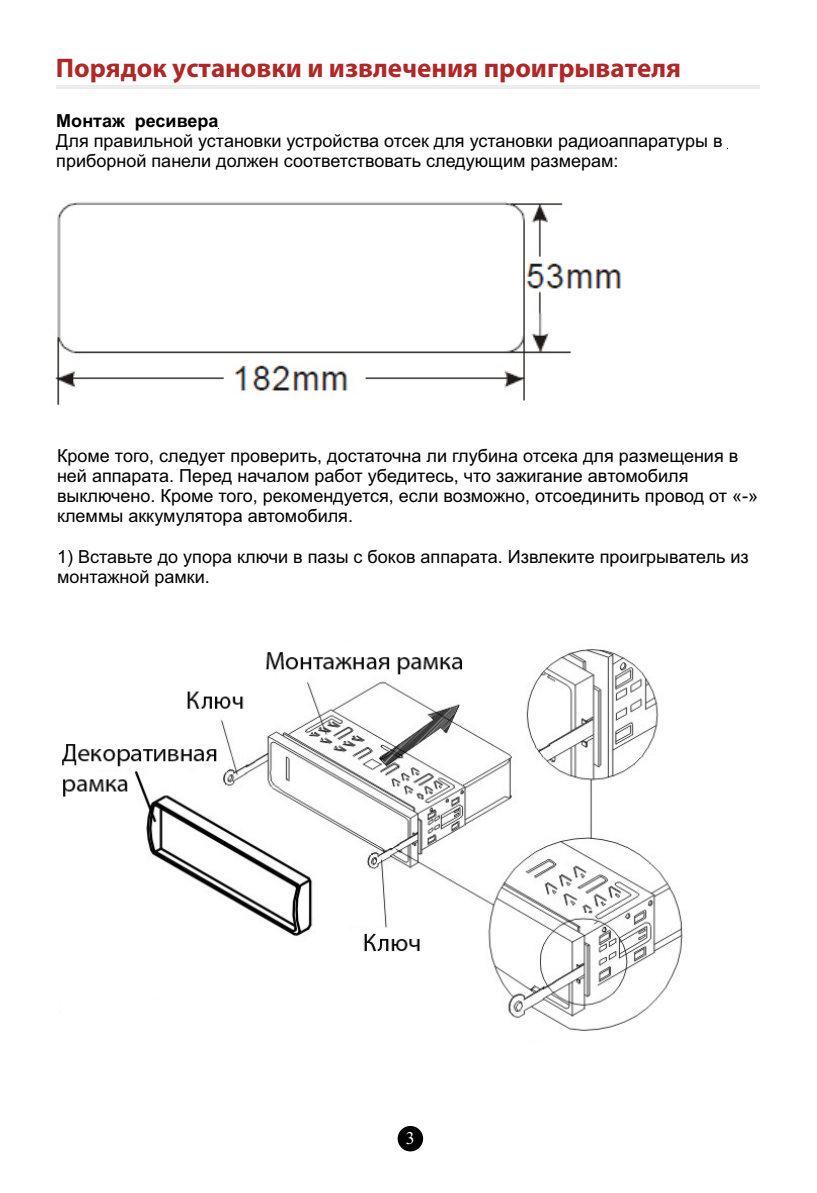
<style>
.page{position:relative;width:817px;height:1193px;background:#fff}
.page>*{position:absolute;margin:0;border:0;box-sizing:border-box;transform-origin:0 0}
.t1{font:700 27px "Myriad Pro";color:#af2726}
.t2{font:18px/20px "Arial";color:#000}
.t3{font:700 18px "Arial";color:#000}
.t4{font:18px "Times New Roman";color:#fff}
</style>
<div class="page">
<hr style="left:56px;top:85px;width:703px;height:3px;background:#ececec">
<div style="left:397px;top:1126px;width:26px;height:25px;background:#000;border-radius:50%"></div>
<img style="left:55px;top:202px;width:566px;height:203px">
<img style="left:62px;top:649px;width:621px;height:382px">
<h1 class="t1" style="left:56px;top:57px;width:626px">Порядок установки и извлечения проигрывателя</h1>
<p class="t3" style="left:56px;top:113px;width:164px">Монтаж ресивера</p>
<p class="t2" style="left:56px;top:132px;width:667px">Для правильной установки устройства отсек для установки радиоаппаратуры в приборной панели должен соответствовать следующим размерам:</p>
<p class="t2" style="left:57px;top:447px;width:702px">Кроме того, следует проверить, достаточна ли глубина отсека для размещения в ней аппарата. Перед началом работ убедитесь, что зажигание автомобиля выключено. Кроме того, рекомендуется, если возможно, отсоединить провод от «-» клеммы аккумулятора автомобиля.</p>
<p class="t2" style="left:57px;top:548px;width:693px">1) Вставьте до упора ключи в пазы с боков аппарата. Извлеките проигрыватель из монтажной рамки.</p>
<p class="t4" style="left:406px;top:1132px;width:10px">3</p>
</div>
